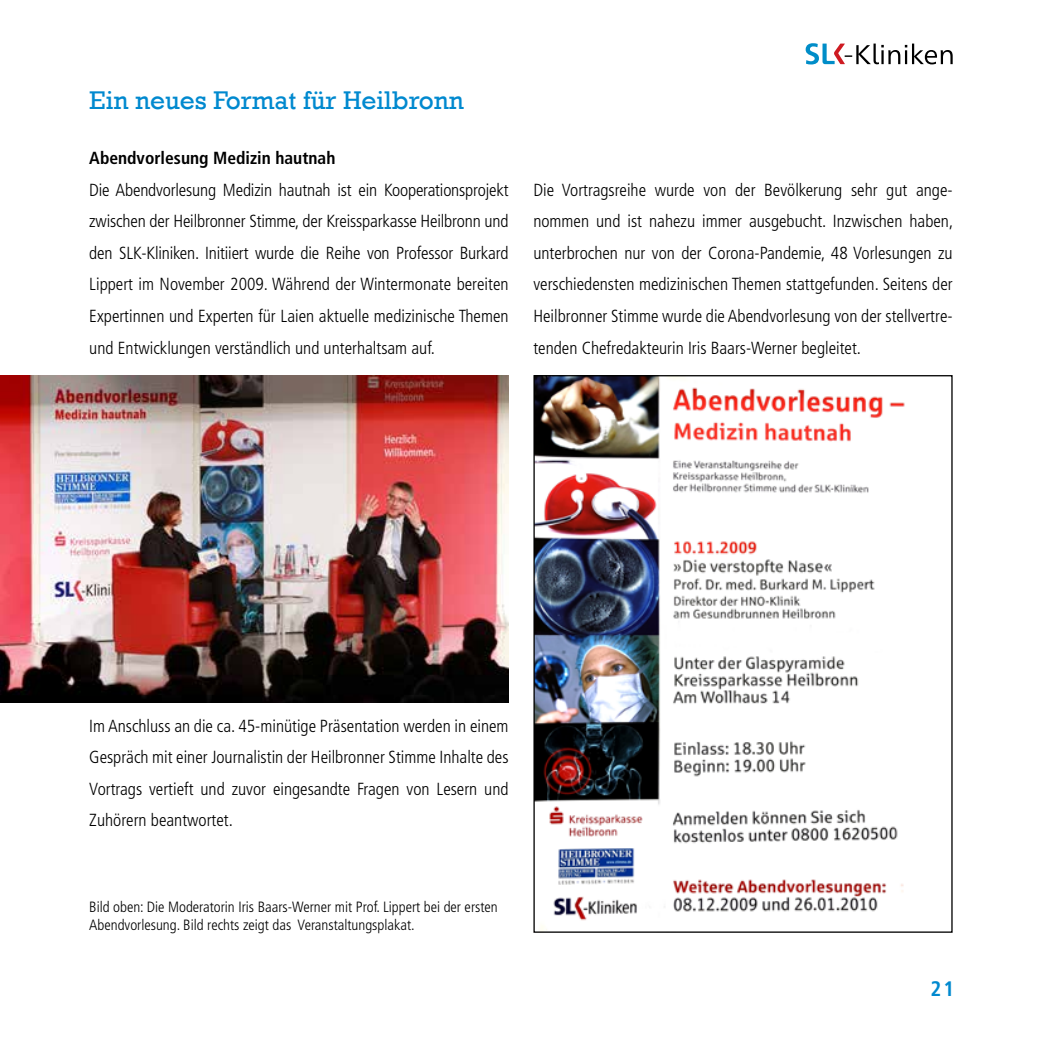
<style>
.page{position:relative;width:1042px;height:1042px;background:#fff}
.page>*{position:absolute;margin:0;border:0;box-sizing:border-box;transform-origin:0 0}
.t1{font:26.25px "Rockwell";color:#0089cf}
.t2{font:700 condensed 21px "Frutiger LT";color:#0089cf}
.t3{font:300 condensed 17.5px/31.5px "Frutiger LT";color:#000;text-align:justify}
.t4{font:700 condensed 17.5px "Frutiger LT";color:#000}
.t5{font:300 condensed 14.88px/17.5px "Frutiger LT";color:#000}
</style>
<div class="page">
<svg style="left:805px;top:43px;width:147px;height:21px"></svg>
<img style="left:0;top:375px;width:508px;height:328px">
<img style="left:535px;top:377px;width:370px;height:554px">
<h1 class="t1" style="left:89px;top:85px;width:376px">Ein neues Format für Heilbronn</h1>
<p class="t4" style="left:89px;top:148px;width:248px">Abendvorlesung Medizin hautnah</p>
<p class="t3" style="left:89px;top:174px;width:421px">Die Abendvorlesung Medizin hautnah ist ein Kooperationsprojekt zwischen der Heilbronner Stimme, der Kreissparkasse Heilbronn und den SLK-Kliniken. Initiiert wurde die Reihe von Professor Burkard Lippert im November 2009. Während der Wintermonate bereiten Expertinnen und Experten für Laien aktuelle medizinische Themen und Entwicklungen verständlich und unterhaltsam auf.</p>
<p class="t3" style="left:533px;top:174px;width:421px">Die Vortragsreihe wurde von der Bevölkerung sehr gut ange&shy;nommen und ist nahezu immer ausgebucht. Inzwischen haben, unterbrochen nur von der Corona-Pandemie, 48 Vorlesungen zu verschiedensten medizinischen Themen stattgefunden. Seitens der Heilbronner Stimme wurde die Abendvorlesung von der stellvertre&shy;tenden Chefredakteurin Iris Baars-Werner begleitet.</p>
<p class="t3" style="left:89px;top:710px;width:421px">Im Anschluss an die ca. 45-minütige Präsentation werden in einem Gespräch mit einer Journalistin der Heilbronner Stimme Inhalte des Vortrags vertieft und zuvor eingesandte Fragen von Lesern und Zuhörern beantwortet.</p>
<p class="t5" style="left:89px;top:898px;width:410px">Bild oben: Die Moderatorin Iris Baars-Werner mit Prof. Lippert bei der ersten<br>Abendvorlesung. Bild rechts zeigt das Veranstaltungsplakat.</p>
<p class="t2" style="left:930px;top:976px;width:25px">21</p>
</div>
